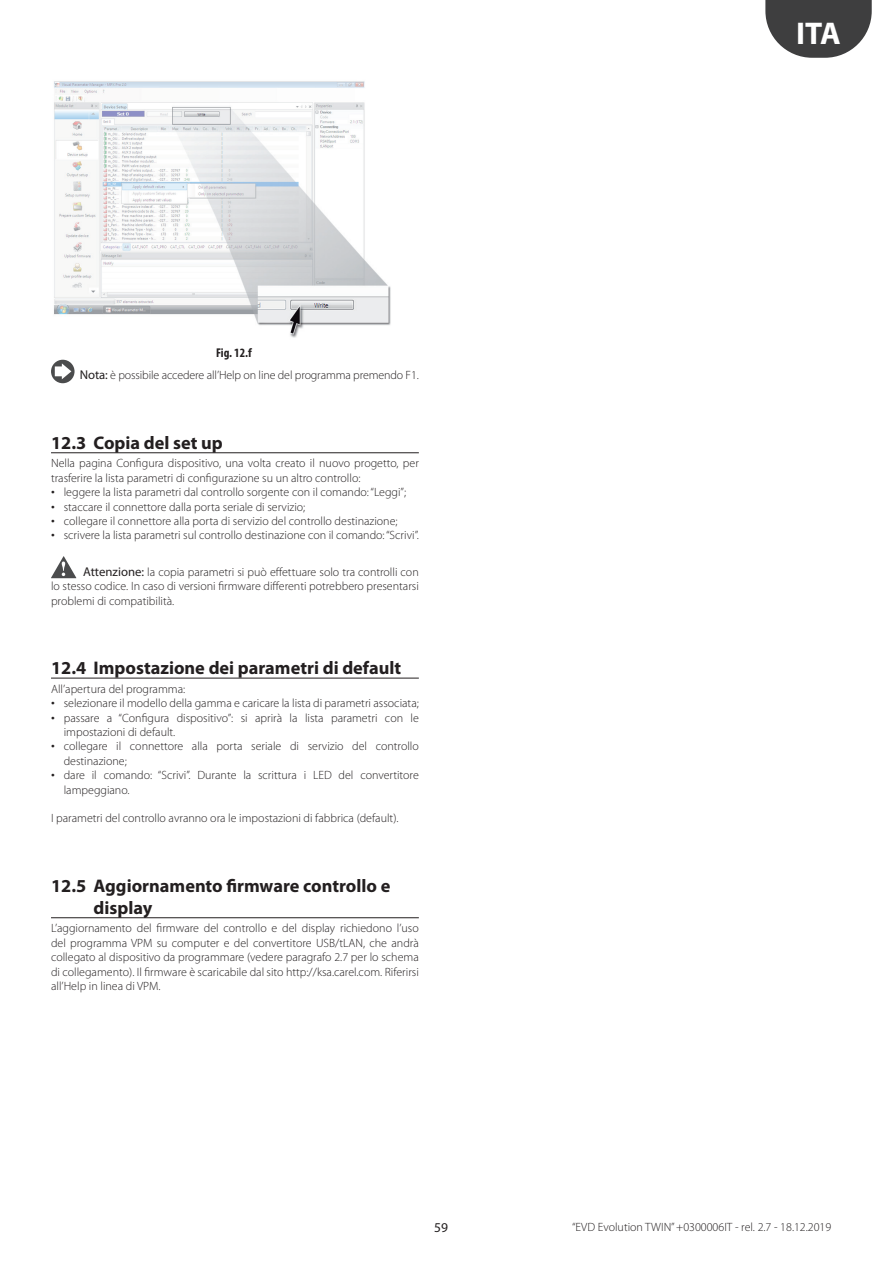
<style>
.page{position:relative;width:893px;height:1263px;background:#fff}
.page>*{position:absolute;margin:0;border:0;box-sizing:border-box;transform-origin:0 0}
.t1{font:700 31.5px "Myriad Pro";color:#fff}
.t2{font:700 18.3px/21.9px "Myriad Pro";color:#231f20}
.t3{font:13.5px "Myriad Pro";color:#231f20}
.t4{font:700 condensed 12.75px "Myriad Pro";color:#231f20}
.t5{font:300 12px/14.4px "Myriad Pro";color:#231f20}
.s1{font-weight:400;font-size:12.75px}
.s2{font-size:15px}
</style>
<div class="page">
<svg style="left:765px;top:0;width:107px;height:58px"></svg>
<hr style="left:51px;top:452px;width:368px;height:1px;background:#231f20">
<hr style="left:51px;top:678px;width:368px;height:1px;background:#231f20">
<hr style="left:51px;top:917px;width:368px;height:1px;background:#231f20">
<img style="left:54px;top:81px;width:337px;height:257px">
<svg style="left:51px;top:360px;width:24px;height:23px"></svg>
<svg style="left:55px;top:363px;width:16px;height:16px"></svg>
<svg style="left:51px;top:556px;width:25px;height:22px"></svg>
<h1 class="t1" style="left:796px;top:13px;width:46px">ITA</h1>
<p class="t4" style="left:216px;top:345px;width:37px">Fig. 12.f</p>
<p class="t5" style="left:80px;top:368px;width:340px"><span class="s1">Nota:</span> è possibile accedere all’Help on line del programma premendo F1.</p>
<h2 class="t2" style="left:51px;top:431px;width:173px">12.3 Copia del set up</h2>
<p class="t5" style="left:51px;top:456px;width:369px">Nella pagina Configura dispositivo, una volta creato il nuovo progetto, per trasferire la lista parametri di configurazione su un altro controllo:</p>
<p class="t5" style="left:51px;top:485px;width:357px"><span class="s2">•</span> leggere la lista parametri dal controllo sorgente con il comando: “Leggi”;</p>
<p class="t5" style="left:51px;top:499px;width:256px"><span class="s2">•</span> staccare il connettore dalla porta seriale di servizio;</p>
<p class="t5" style="left:51px;top:514px;width:348px"><span class="s2">•</span> collegare il connettore alla porta di servizio del controllo destinazione;</p>
<p class="t5" style="left:51px;top:528px;width:369px"><span class="s2">•</span> scrivere la lista parametri sul controllo destinazione con il comando: “Scrivi”.</p>
<p class="t5" style="left:51px;top:565px;width:369px;text-align:justify;text-indent:32px"><span class="s1">Attenzione:</span> la copia parametri si può effettuare solo tra controlli con lo stesso codice. In caso di versioni firmware differenti potrebbero presentarsi problemi di compatibilità.</p>
<h2 class="t2" style="left:51px;top:656px;width:352px">12.4 Impostazione dei parametri di default</h2>
<p class="t5" style="left:51px;top:681px;width:136px">All’apertura del programma:</p>
<p class="t5" style="left:51px;top:696px;width:369px"><span class="s2">•</span> selezionare il modello della gamma e caricare la lista di parametri associata;</p>
<p class="t5" style="left:64px;top:710px;width:357px;text-indent:-13px"><span class="s2">•</span> passare a “Configura dispositivo”: si aprirà la lista parametri con le impostazioni di default.</p>
<p class="t5" style="left:64px;top:739px;width:357px;text-indent:-13px"><span class="s2">•</span> collegare il connettore alla porta seriale di servizio del controllo destinazione;</p>
<p class="t5" style="left:64px;top:768px;width:357px;text-indent:-13px"><span class="s2">•</span> dare il comando: “Scrivi”. Durante la scrittura i LED del convertitore lampeggiano.</p>
<p class="t5" style="left:51px;top:811px;width:349px">I parametri del controllo avranno ora le impostazioni di fabbrica (default).</p>
<h2 class="t2" style="left:94px;top:874px;width:298px;text-indent:-43px">12.5 Aggiornamento firmware controllo e display</h2>
<p class="t5" style="left:51px;top:921px;width:369px;text-align:justify">L’aggiornamento del firmware del controllo e del display richiedono l’uso del programma VPM su computer e del convertitore USB/tLAN, che andrà collegato al dispositivo da programmare (vedere paragrafo 2.7 per lo schema di collegamento). Il firmware è scaricabile dal sito http://ksa.carel.com. Riferirsi all’Help in linea di VPM.</p>
<p class="t3" style="left:434px;top:1219px;width:15px">59</p>
<p class="t5" style="left:572px;top:1219px;width:261px">“EVD Evolution TWIN” +0300006IT - rel. 2.7 - 18.12.2019</p>
</div>
